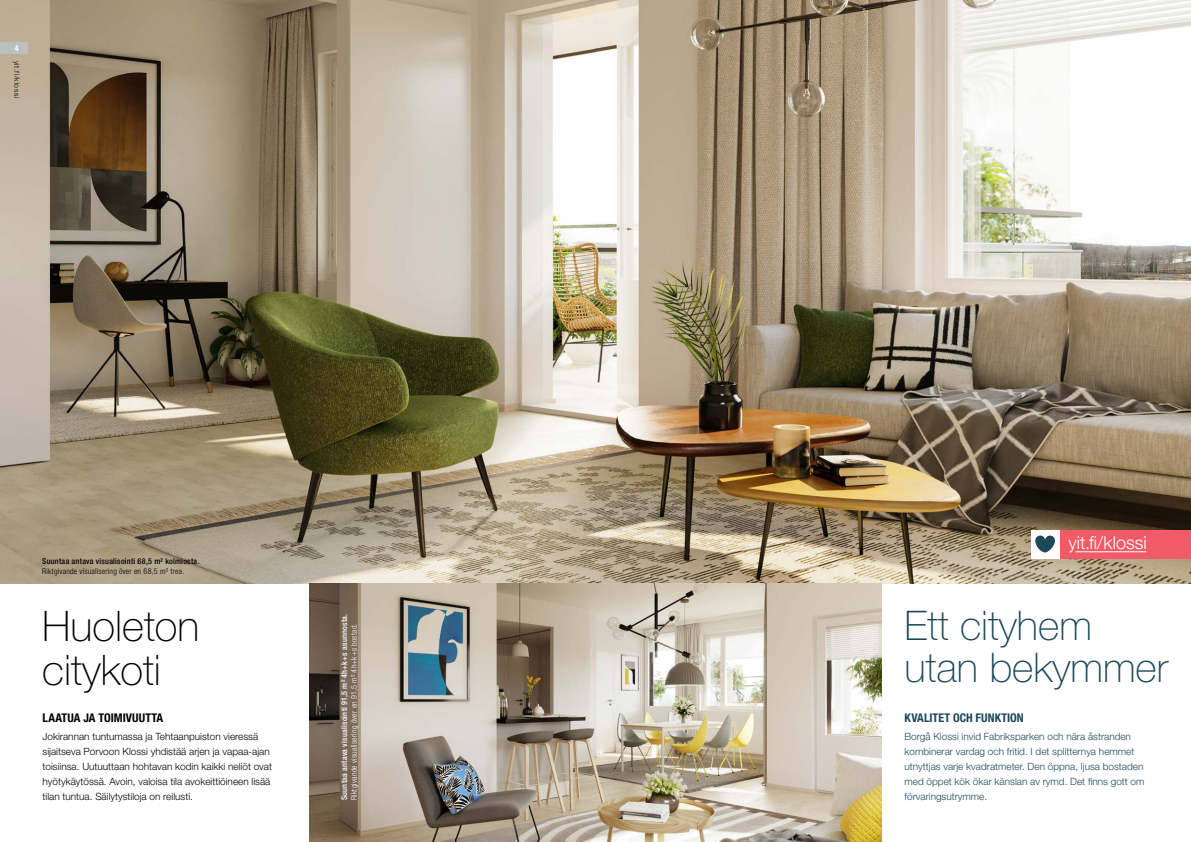
<style>
.page{position:relative;width:1191px;height:842px;background:#fff}
.page>*{position:absolute;margin:0;border:0;box-sizing:border-box;transform-origin:0 0}
.t1{font:100 42.1px/43.3px "Helvetica Neue LT Pro";color:#000}
.t2{font:100 40.9px/42px "Helvetica Neue LT Pro";color:#1b495a}
.t3{font:300 18px "Helvetica Neue LT Pro";color:#fff}
.t4{font:700 condensed 12px "Helvetica Neue LT Pro";color:#000}
.t5{font:700 condensed 12px "Helvetica Neue LT Pro";color:#1b495a}
.t6{font:300 10px/15px "Helvetica Neue LT Pro";color:#000}
.t7{font:300 10px/15px "Helvetica Neue LT Pro";color:#1b495a}
.t8{font:300 condensed 8px "Helvetica Neue LT Pro";letter-spacing:.025em;color:#fff}
.t9{font:500 condensed 8px "Helvetica Neue LT Pro";letter-spacing:.035em;color:#fff}
.t10{font:500 condensed 8px "Helvetica Neue LT Pro";letter-spacing:.03em;color:#000}
.t11{font:300 condensed 8px "Helvetica Neue LT Pro";letter-spacing:.025em;color:#000}
.t12{font:700 condensed 8px "Helvetica Neue LT Pro";color:#fff}
.t13{font:300 7px "Helvetica Neue LT Pro";letter-spacing:.08em;color:#000}
</style>
<div class="page">
<img style="left:0;top:0;width:595px;height:584px">
<img style="left:595px;top:0;width:596px;height:584px">
<div style="left:0;top:43px;width:28px;height:11px;background:#bcbec0"></div>
<div style="left:1059px;top:530px;width:132px;height:28px;background:#f15b67"></div>
<div style="left:1031px;top:530px;width:28px;height:28px;background:#fff"></div>
<svg style="left:1035px;top:535px;width:20px;height:17px"></svg>
<hr style="left:1075px;top:551px;width:71px;height:1px;background:#fff">
<img style="left:309px;top:584px;width:573px;height:258px">
<p class="t12" style="left:15px;top:44px;width:5px">4</p>
<p class="t13" style="left:21px;top:61px;width:39px;rotate:90deg">yit.fi/klossi</p>
<p class="t10" style="left:42px;top:556px;width:159px">Suuntaa antava visualisointi 68,5 m² kolmiosta.</p>
<p class="t11" style="left:42px;top:566px;width:144px">Riktgivande visualisering över en 68,5 m² trea.</p>
<h3 class="t3" style="left:1068px;top:531px;width:80px">yit.fi/klossi</h3>
<h1 class="t1" style="left:42px;top:604px;width:159px">Huoleton citykoti</h1>
<h2 class="t2" style="left:904px;top:604px;width:265px">Ett cityhem utan bekymmer</h2>
<p class="t9" style="left:339px;top:800px;width:188px;rotate:-90deg">Suuntaa antava visualisointi 91,5 m² 4h+k+s asunnosta.</p>
<p class="t8" style="left:349px;top:800px;width:178px;rotate:-90deg">Riktgivande visualisering över en 91,5 m² 4h+k+s bostad.</p>
<p class="t4" style="left:43px;top:710px;width:122px">LAATUA JA TOIMIVUUTTA</p>
<p class="t6" style="left:43px;top:728px;width:231px">Jokirannan tuntumassa ja Tehtaanpuiston vieressä sijaitseva Porvoon Klossi yhdistää arjen ja vapaa-ajan toisiinsa. Uutuuttaan hohtavan kodin kaikki neliöt ovat hyötykäytössä. Avoin, valoisa tila avokeittiöineen lisää tilan tuntua. Säilytystiloja on reilusti.</p>
<p class="t5" style="left:904px;top:710px;width:121px">KVALITET OCH FUNKTION</p>
<p class="t7" style="left:904px;top:728px;width:241px">Borgå Klossi invid Fabriksparken och nära åstranden kombinerar vardag och fritid. I det splitternya hemmet utnyttjas varje kvadratmeter. Den öppna, ljusa bostaden med öppet kök ökar känslan av rymd. Det finns gott om förvaringsutrymme.</p>
</div>
